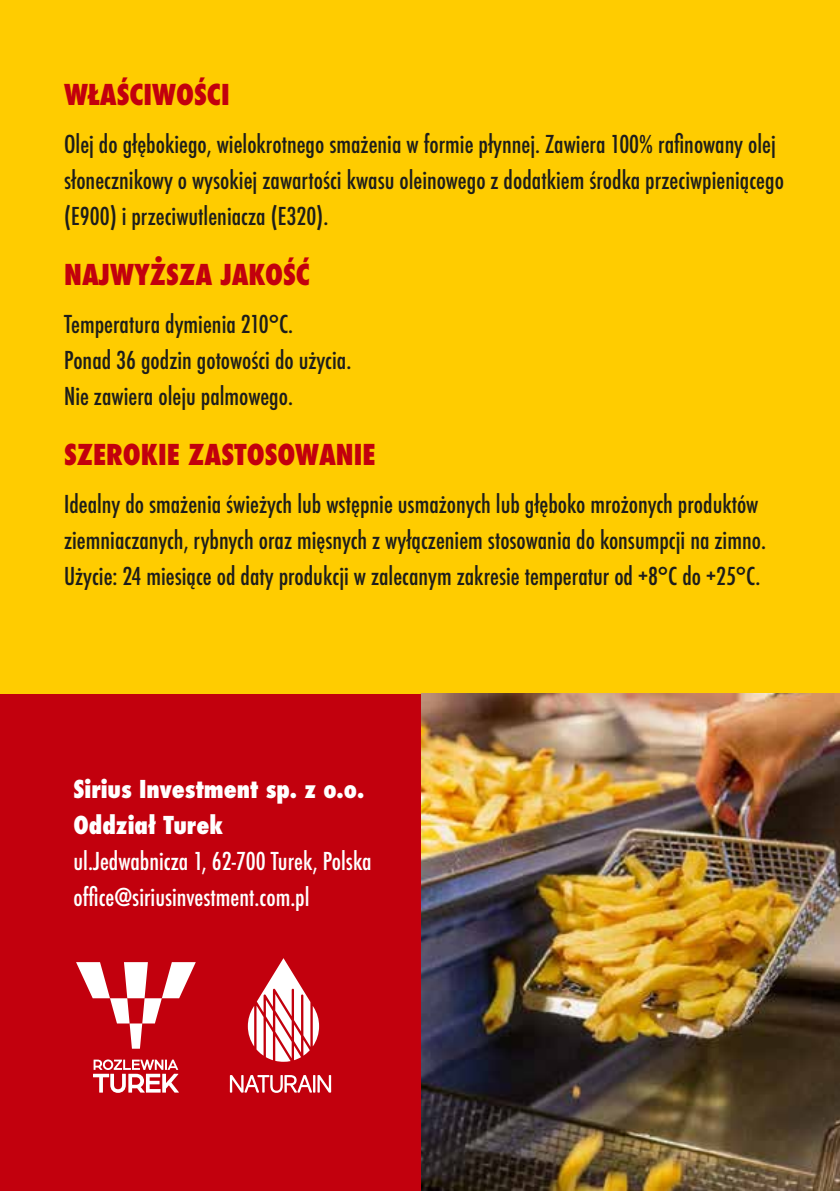
<style>
.page{position:relative;width:840px;height:1191px;background:#fff}
.page>*{position:absolute;margin:0;border:0;box-sizing:border-box;transform-origin:0 0}
.t1{font:800 condensed 28px "Futura";color:#c2000d}
.t2{font:500 condensed 24px/36px "Futura";color:#1d1d1b}
.t3{font:500 condensed 24px/36px "Futura";color:#fff}
.t4{font:800 condensed 24px/36px "Futura";color:#fff}
</style>
<div class="page">
<div style="left:0;top:693px;width:839px;height:498px;background:#c2000d"></div>
<div style="left:0;top:0;width:839px;height:693px;background:#fc0"></div>
<svg style="left:76px;top:962px;width:120px;height:86px"></svg>
<svg style="left:93px;top:1059px;width:86px;height:33px"></svg>
<svg style="left:230px;top:1075px;width:101px;height:17px"></svg>
<svg style="left:248px;top:958px;width:71px;height:103px"></svg>
<img style="left:421px;top:693px;width:418px;height:498px">
<p class="t1" style="left:64px;top:75px;width:167px">WŁAŚCIWOŚCI</p>
<p class="t2" style="left:64px;top:126px;width:721px">Olej do głębokiego, wielokrotnego smażenia w formie płynnej. Zawiera 100% rafinowany olej słonecznikowy o wysokiej zawartości kwasu oleinowego z dodatkiem środka przeciwpieniącego (E900) i przeciwutleniacza (E320).</p>
<p class="t1" style="left:64px;top:255px;width:247px">NAJWYŻSZA JAKOŚĆ</p>
<p class="t2" style="left:64px;top:306px;width:288px">Temperatura dymienia 210°C.<br>Ponad 36 godzin gotowości do użycia.<br>Nie zawiera oleju palmowego.</p>
<p class="t1" style="left:64px;top:435px;width:313px">SZEROKIE ZASTOSOWANIE</p>
<p class="t2" style="left:64px;top:486px;width:703px">Idealny do smażenia świeżych lub wstępnie usmażonych lub głęboko mrożonych produktów ziemniaczanych, rybnych oraz mięsnych z wyłączeniem stosowania do konsumpcji na zimno.<br>Użycie: 24 miesiące od daty produkcji w zalecanym zakresie temperatur od +8°C do +25°C.</p>
<p class="t4" style="left:73px;top:771px;width:292px">Sirius Investment sp. z o.o.<br>Oddział Turek</p>
<p class="t3" style="left:73px;top:843px;width:299px">ul.Jedwabnicza 1, 62-700 Turek, Polska office@siriusinvestment.com.pl</p>
</div>
